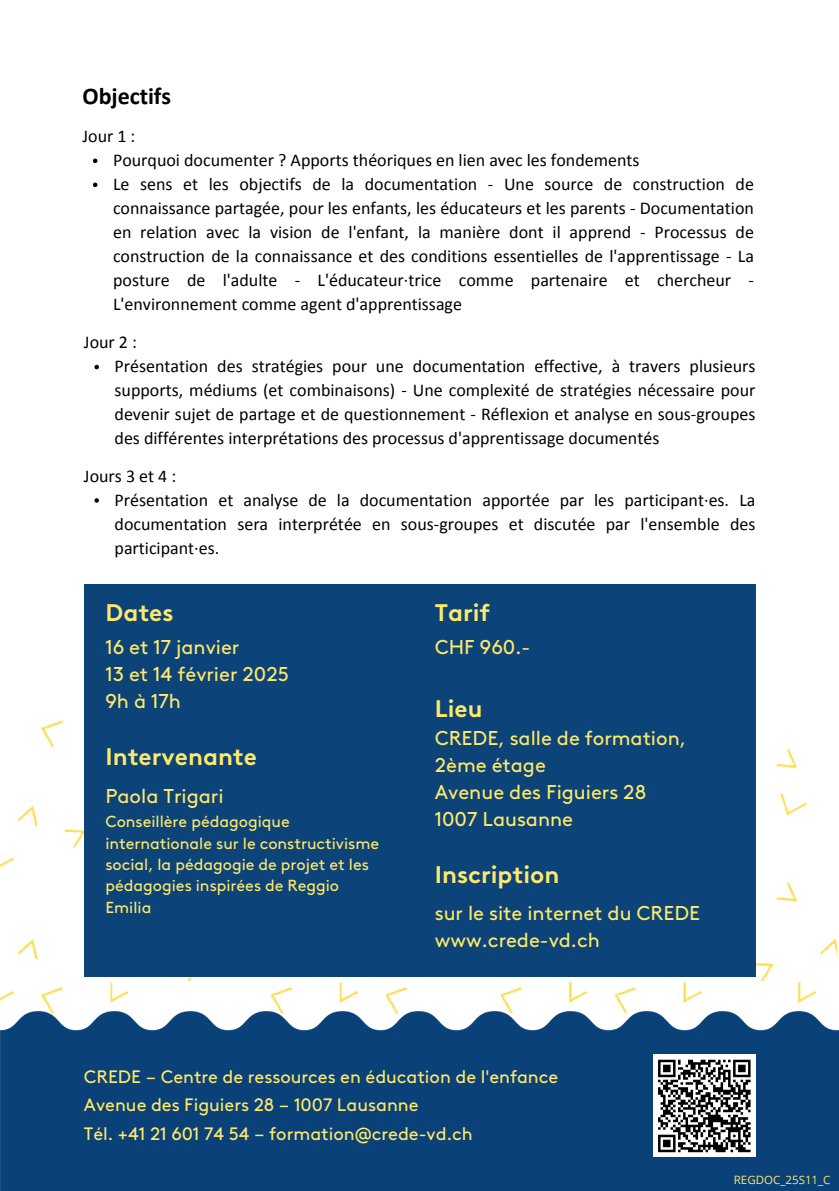
<style>
.page{position:relative;width:839px;height:1191px;background:#fff}
.page>*{position:absolute;margin:0;border:0;box-sizing:border-box;transform-origin:0 0}
.t1{font:700 24px "Brown LL";color:#ffe96a}
.t2{font:700 24px "Calibri";color:#000}
.t3{font:20px/27px "Brown LL";color:#ffe96a}
.t4{font:18px/24px "Calibri";color:#000;text-align:justify}
.t5{font:18px/28.4px "Brown LL";color:#ffe96a}
.t6{font:16px/21.4px "Brown LL";color:#ffe96a}
.t7{font:11.6px "Open Sans";color:#ffe96a}
</style>
<div class="page">
<img style="left:0;top:706px;width:836px;height:306px">
<div style="left:0;top:1012px;width:838px;height:179px;background:#0a4178"></div>
<div style="left:84px;top:584px;width:671px;height:392px;background:#0c4378"></div>
<svg style="left:93px;top:159px;width:4px;height:4px"></svg>
<svg style="left:93px;top:183px;width:4px;height:4px"></svg>
<svg style="left:94px;top:365px;width:5px;height:4px"></svg>
<svg style="left:94px;top:498px;width:5px;height:5px"></svg>
<div style="left:653px;top:1055px;width:102px;height:102px;background:#fff"></div>
<svg style="left:658px;top:1059px;width:93px;height:94px"></svg>
<h1 class="t2" style="left:82px;top:86px;width:90px">Objectifs</h1>
<h3 class="t4" style="left:82px;top:126px;width:54px">Jour 1 :</h3>
<p class="t4" style="left:113px;top:150px;width:528px">Pourquoi documenter ? Apports théoriques en lien avec les fondements</p>
<h1 class="t4" style="left:113px;top:174px;width:642px">Le sens et les objectifs de la documentation - Une source de construction de connaissance partagée, pour les enfants, les éducateurs et les parents - Documentation en relation avec la vision de l'enfant, la manière dont il apprend - Processus de construction de la connaissance et des conditions essentielles de l'apprentissage - La posture de l'adulte - L'éducateur·trice comme partenaire et chercheur - L'environnement comme agent d'apprentissage</h1>
<h3 class="t4" style="left:84px;top:332px;width:54px">Jour 2 :</h3>
<p class="t4" style="left:114px;top:356px;width:642px">Présentation des stratégies pour une documentation effective, à travers plusieurs supports, médiums (et combinaisons) - Une complexité de stratégies nécessaire pour devenir sujet de partage et de questionnement - Réflexion et analyse en sous-groupes des différentes interprétations des processus d'apprentissage documentés</p>
<p class="t4" style="left:84px;top:465px;width:94px">Jours 3 et 4 :</p>
<p class="t4" style="left:114px;top:489px;width:642px">Présentation et analyse de la documentation apportée par les participant·es. La documentation sera interprétée en sous-groupes et discutée par l'ensemble des participant·es.</p>
<p class="t1" style="left:105px;top:598px;width:69px">Dates</p>
<p class="t1" style="left:435px;top:598px;width:57px">Tarif</p>
<p class="t3" style="left:105px;top:633px;width:185px">16 et 17 janvier<br>13 et 14 février 2025</p>
<h1 class="t3" style="left:105px;top:687px;width:77px">9h à 17h</h1>
<h3 class="t1" style="left:105px;top:742px;width:153px">Intervenante</h3>
<p class="t3" style="left:105px;top:783px;width:120px">Paola Trigari</p>
<p class="t6" style="left:105px;top:811px;width:275px">Conseillère pédagogique internationale sur le constructivisme social, la pédagogie de projet et les pédagogies inspirées de Reggio<br>Emilia</p>
<h3 class="t3" style="left:435px;top:633px;width:97px">CHF 960.-</h3>
<p class="t1" style="left:435px;top:694px;width:49px">Lieu</p>
<h5 class="t3" style="left:435px;top:724px;width:253px">CREDE, salle de formation,<br>2ème étage<br>Avenue des Figuiers 28</h5>
<h1 class="t3" style="left:435px;top:805px;width:140px">1007 Lausanne</h1>
<h3 class="t1" style="left:435px;top:860px;width:126px">Inscription</h3>
<p class="t3" style="left:435px;top:900px;width:267px">sur le site internet du CREDE</p>
<h1 class="t3" style="left:435px;top:927px;width:167px">www.crede-vd.ch</h1>
<h3 class="t5" style="left:84px;top:1062px;width:476px">CREDE – Centre de ressources en éducation de l'enfance<br>Avenue des Figuiers 28 – 1007 Lausanne<br>Tél. +41 21 601 74 54 – formation@crede-vd.ch</h3>
<h1 class="t7" style="left:733px;top:1172px;width:98px">REGDOC_25S11_C</h1>
</div>
